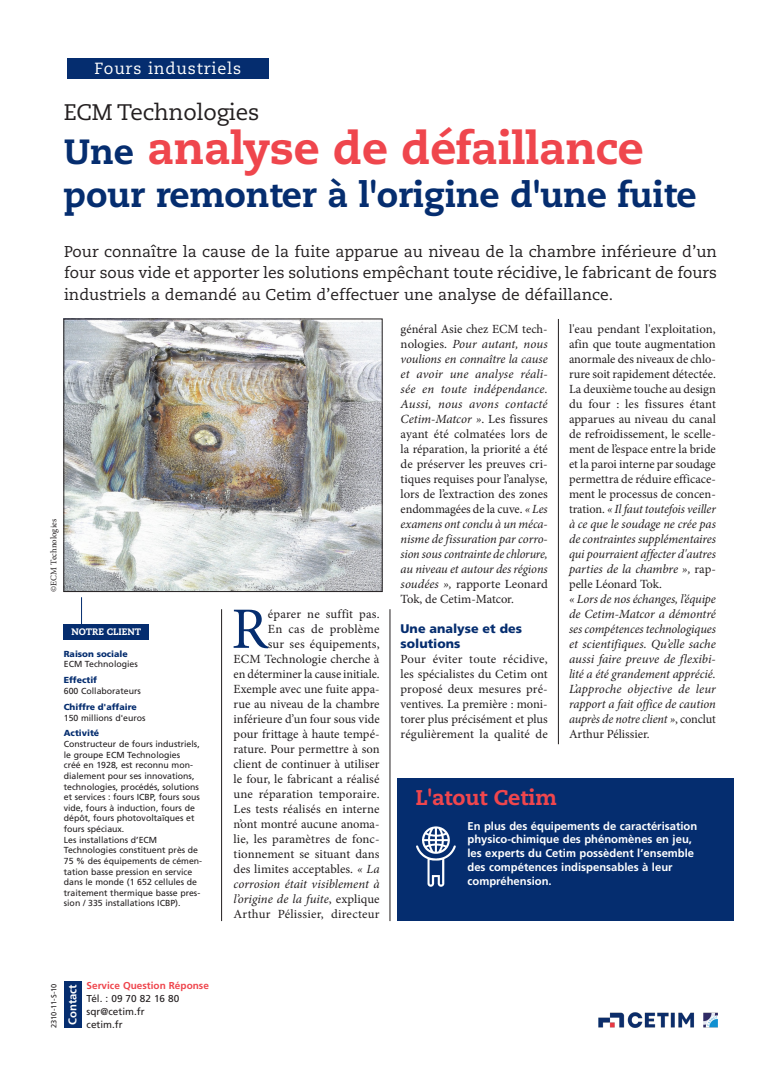
<style>
.page{position:relative;width:780px;height:1088px;background:#fff}
.page>*{position:absolute;margin:0;border:0;box-sizing:border-box;transform-origin:0 0}
.TEXTE_COURANT{font:58.62px "Minion Pro";color:#052d6f}
.TITRE{font:800 45px "Caecilia";letter-spacing:-.01em;color:#ef464d}
.TITRE-2{font:800 35px "Caecilia";letter-spacing:-.01em;color:#052d6f}
.Surtitre{font:22.5px "Caecilia";letter-spacing:-.01em;color:#231f20}
.t1{font:800 21.25px "Caecilia";color:#ef464d}
.Domaine{font:16.12px "Caecilia";letter-spacing:.05em;color:#fff}
.CHAPO{font:15.62px/21.2px "Caecilia";color:#231f20;text-align:justify}
.TEXTE_COURANT-2{font:12.5px/15px "Minion Pro";color:#231f20;text-align:justify}
.TEXTE_COURANT-3{font:italic 12.5px/15px "Minion Pro";letter-spacing:-.01em;color:#231f20;text-align:justify}
.TEXTE_COURANT-4{font:900 12.5px "Frutiger LT Std";color:#052d6f}
.Texte_atout_Cetim{font:700 11.25px/13.8px "Frutiger LT Std";color:#fff}
.t2{font:10px/13.1px "Frutiger LT Std";color:#231f20}
.t3{font:700 10px "Frutiger LT Std";color:#ef464d}
.t4{font:800 9.38px "Caecilia";color:#fff}
.TEXTE___Notre_client{font:8.75px/10.6px "Frutiger LT Std";color:#231f20}
.t5{font:900 8.75px "Frutiger LT Std";color:#052d6f}
.TEXTE_COURANT-5{font:8.75px "Minion Pro";color:#231f20}
.t6{font:7.5px "Frutiger LT Std";color:#231f20}
.s1{font-size:35px;color:#052d6f}
.s2{font-style:italic}
.s3{font-style:normal}
</style>
<div class="page">
<img style="left:598px;top:1012px;width:120px;height:16px">
<img style="left:65px;top:321px;width:315px;height:269px">
<div style="left:63px;top:319px;width:319px;height:273px;border:1px solid #231f20"></div>
<div style="left:64px;top:981px;width:17px;height:47px;background:#052d6f"></div>
<hr style="left:558px;top:319px;width:1px;height:425px;background:#231f20">
<hr style="left:389px;top:609px;width:1px;height:312px;background:#231f20">
<hr style="left:221px;top:609px;width:1px;height:312px;background:#231f20">
<svg style="left:81px;top:597px;width:1px;height:27px"></svg>
<div style="left:64px;top:624px;width:85px;height:16px;background:#052d6f"></div>
<div style="left:67px;top:58px;width:202px;height:20px;background:#052d6f"></div>
<div style="left:397px;top:778px;width:336px;height:142px;background:#052d6f"></div>
<img style="left:416px;top:826px;width:40px;height:61px">
<p class="Domaine" style="left:95px;top:59px;width:148px">Fours industriels</p>
<p class="Surtitre" style="left:64px;top:99px;width:197px">ECM Technologies</p>
<p class="TITRE" style="left:64px;top:120px;width:581px"><span class="s1">Une</span> analyse de défaillance</p>
<p class="TITRE-2" style="left:64px;top:173px;width:634px">pour remonter à l'origine d'une fuite</p>
<p class="CHAPO" style="left:64px;top:241px;width:654px">Pour connaître la cause de la fuite apparue au niveau de la chambre inférieure d’un four sous vide et apporter les solutions empêchant toute récidive, le fabricant de fours industriels a demandé au Cetim d’effectuer une analyse de défaillance.</p>
<p class="TEXTE_COURANT-5" style="left:48px;top:592px;width:74px;rotate:-90deg">©ECM Technologies</p>
<p class="t4" style="left:71px;top:626px;width:71px">NOTRE CLIENT</p>
<p class="t5" style="left:64px;top:648px;width:65px">Raison sociale</p>
<p class="TEXTE___Notre_client" style="left:64px;top:659px;width:75px">ECM Technologies</p>
<p class="t5" style="left:64px;top:675px;width:35px">Effectif</p>
<p class="TEXTE___Notre_client" style="left:64px;top:686px;width:79px">600 Collaborateurs</p>
<p class="t5" style="left:64px;top:701px;width:75px">Chiffre d'affaire</p>
<p class="TEXTE___Notre_client" style="left:64px;top:712px;width:83px">150 millions d'euros</p>
<p class="t5" style="left:64px;top:728px;width:37px">Activité</p>
<p class="TEXTE___Notre_client" style="left:64px;top:739px;width:138px">Constructeur de fours industriels, le groupe ECM Technologies<br>créé en 1928, est reconnu mon&shy;dialement pour ses innovations, technologies, procédés, solutions et services : fours ICBP, fours sous vide, fours à induction, fours de dépôt, fours photovoltaïques et fours spéciaux.</p>
<p class="TEXTE___Notre_client" style="left:64px;top:834px;width:140px">Les installations d’ECM<br>Technologies constituent près de<br>75 % des équipements de cémen&shy;tation basse pression en service dans le monde (1 652 cellules de traitement thermique basse pres&shy;sion / 335 installations ICBP).</p>
<p class="t6" style="left:50px;top:1028px;width:46px;rotate:-90deg">2310-11-S-10</p>
<p class="Texte_atout_Cetim" style="left:66px;top:1025px;width:42px;rotate:-90deg">Contact</p>
<p class="t3" style="left:87px;top:979px;width:124px">Service Question Réponse</p>
<p class="t2" style="left:87px;top:991px;width:94px">Tél. : 09 70 82 16 80 sqr@cetim.fr</p>
<p class="t2" style="left:87px;top:1018px;width:38px">cetim.fr</p>
<p class="TEXTE_COURANT-2" style="left:233px;top:606px;width:147px;text-align:right">éparer ne suffit pas.<br>En cas de problème<br>sur ses équipements,<br>ECM Technologie cherche à en déterminer la cause initiale.<br>Exemple avec une fuite appa&shy;rue au niveau de la chambre inférieure d’un four sous vide pour frittage à haute tempé&shy;rature. Pour permettre à son client de continuer à utiliser le four, le fabricant a réalisé une réparation temporaire.<br>Les tests réalisés en interne n’ont montré aucune anoma&shy;lie, les paramètres de fonc&shy;tionnement se situant dans des limites acceptables. <span class="s2">« La corrosion était visiblement à l’origine de la fuite</span>, explique<br>Arthur Pélissier, directeur</p>
<p class="TEXTE_COURANT" style="left:231px;top:590px;width:38px">R</p>
<p class="TEXTE_COURANT-3" style="left:400px;top:321px;width:149px"><span class="s3">général Asie chez ECM tech&shy;nologies.</span> Pour autant, nous voulions en connaître la cause et avoir une analyse réali&shy;sée en toute indépendance.<br>Aussi, nous avons contacté Cetim-Matcor »<span class="s3">. Les fissures ayant été colmatées lors de la réparation, la priorité a été de préserver les preuves cri&shy;tiques requises pour l’analyse, lors de l’extraction des zones endommagées de la cuve.</span> « Les examens ont conclu à un méca&shy;nisme de fissuration par corro&shy;sion sous contrainte de chlorure, au niveau et autour des régions soudées », <span class="s3">rapporte Leonard Tok, de Cetim-Matcor.</span></p>
<p class="TEXTE_COURANT-4" style="left:400px;top:621px;width:123px">Une analyse et des</p>
<p class="TEXTE_COURANT-4" style="left:400px;top:636px;width:61px">solutions</p>
<p class="TEXTE_COURANT-2" style="left:400px;top:651px;width:149px">Pour éviter toute récidive, les spécialistes du Cetim ont proposé deux mesures pré&shy;ventives. La première : moni&shy;torer plus précisément et plus régulièrement la qualité de</p>
<p class="TEXTE_COURANT-2" style="left:569px;top:321px;width:148px">l'eau pendant l'exploitation, afin que toute augmentation anormale des niveaux de chlo&shy;rure soit rapidement détectée.<br>La deuxième touche au design du four : les fissures étant apparues au niveau du canal de refroidissement, le scelle&shy;ment de l’espace entre la bride et la paroi interne par soudage permettra de réduire efficace&shy;ment le processus de concen&shy;tration. <span class="s2">« Il faut toutefois veiller à ce que le soudage ne crée pas de contraintes supplémentaires qui pourraient affecter d'autres parties de la chambre »,</span> rap&shy;pelle Léonard Tok.</p>
<p class="TEXTE_COURANT-3" style="left:569px;top:591px;width:148px">« Lors de nos échanges, l’équipe de Cetim-Matcor a démontré ses compétences technologiques et scientifiques. Qu’elle sache aussi faire preuve de flexibi&shy;lité a été grandement apprécié.<br>L’approche objective de leur rapport a fait office de caution auprès de notre client »<span class="s3">, conclut Arthur Pélissier.</span></p>
<p class="t1" style="left:415px;top:784px;width:143px">L'atout Cetim</p>
<p class="Texte_atout_Cetim" style="left:467px;top:819px;width:231px">En plus des équipements de caractérisation physico-chimique des phénomènes en jeu, les experts du Cetim possèdent l’ensemble des compétences indispensables à leur compréhension.</p>
</div>
